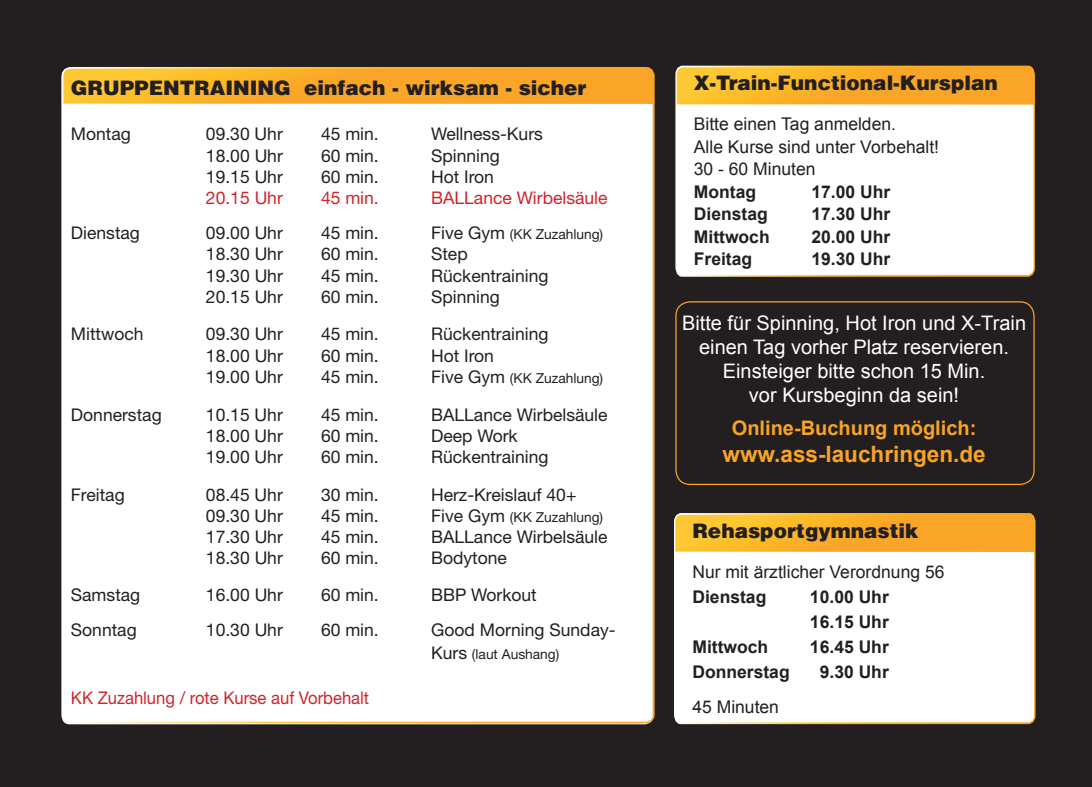
<style>
.page{position:relative;width:1092px;height:787px;background:#fff}
.page>*{position:absolute;margin:0;border:0;box-sizing:border-box;transform-origin:0 0}
.t1{font:700 22.5px "Arial";color:#f7a427}
.t2{font:20px/24px "Arial";color:#fff;text-align:center}
.t3{font:20px "Switzerland Black Plain";color:#231f20}
.t4{font:700 20px "Arial";color:#f7a427}
.t5{font:17.5px "Helvetica Neue LT Std";color:#231f20}
.t6{font:700 17.5px/25px "Arial";color:#231f20}
.t7{font:17.5px/22.5px "Arial";color:#231f20}
.t8{font:17.5px "Helvetica Neue LT Std";color:#d1232a}
.t9{font:17.5px "Helvetica Neue LT Std";color:#d1232a;scale:.95 1}
.t10{font:13.75px "Helvetica Neue LT Std";color:#231f20}
.s1{font-size:17.5px}
</style>
<div class="page">
<div style="left:1px;top:0;width:1090px;height:787px;background:#231f20"></div>
<div style="left:62px;top:70px;width:590px;height:654px;background:#fff;border-radius:8px"></div>
<svg style="left:62px;top:68px;width:591px;height:36px;background:#faae2b"></svg>
<svg style="left:675px;top:65px;width:360px;height:212px;background:#fceed4"></svg>
<svg style="left:674px;top:513px;width:361px;height:212px;background:#fcefd7"></svg>
<div style="left:675px;top:301px;width:359px;height:184px;border:1px solid #f7a427;border-radius:14px"></div>
<p class="t3" style="left:71px;top:74px;width:517px">GRUPPENTRAINING einfach - wirksam - sicher</p>
<p class="t5" style="left:71px;top:124px;width:61px">Montag</p>
<p class="t5" style="left:206px;top:124px;width:78px">09.30 Uhr</p>
<p class="t5" style="left:321px;top:124px;width:59px">45 min.</p>
<p class="t5" style="left:431px;top:124px;width:113px">Wellness-Kurs</p>
<p class="t5" style="left:206px;top:145px;width:78px">18.00 Uhr</p>
<p class="t5" style="left:321px;top:145px;width:59px">60 min.</p>
<p class="t5" style="left:431px;top:145px;width:70px">Spinning</p>
<p class="t5" style="left:206px;top:166px;width:78px">19.15 Uhr</p>
<p class="t5" style="left:321px;top:166px;width:59px">60 min.</p>
<p class="t5" style="left:431px;top:166px;width:64px">Hot Iron</p>
<p class="t8" style="left:206px;top:187px;width:78px">20.15 Uhr</p>
<p class="t8" style="left:321px;top:187px;width:59px">45 min.</p>
<p class="t8" style="left:431px;top:187px;width:178px">BALLance Wirbelsäule</p>
<p class="t5" style="left:71px;top:222px;width:71px">Dienstag</p>
<p class="t5" style="left:206px;top:222px;width:78px">09.00 Uhr</p>
<p class="t5" style="left:321px;top:222px;width:59px">45 min.</p>
<p class="t10" style="left:431px;top:226px;width:173px"><span class="s1">Five Gym</span> (KK Zuzahlung)</p>
<p class="t5" style="left:206px;top:244px;width:78px">18.30 Uhr</p>
<p class="t5" style="left:321px;top:244px;width:59px">60 min.</p>
<p class="t5" style="left:431px;top:244px;width:38px">Step</p>
<p class="t5" style="left:206px;top:265px;width:78px">19.30 Uhr</p>
<p class="t5" style="left:321px;top:265px;width:59px">45 min.</p>
<p class="t5" style="left:431px;top:265px;width:119px">Rückentraining</p>
<p class="t5" style="left:206px;top:286px;width:78px">20.15 Uhr</p>
<p class="t5" style="left:321px;top:286px;width:59px">60 min.</p>
<p class="t5" style="left:431px;top:286px;width:70px">Spinning</p>
<p class="t5" style="left:71px;top:324px;width:74px">Mittwoch</p>
<p class="t5" style="left:206px;top:324px;width:78px">09.30 Uhr</p>
<p class="t5" style="left:321px;top:324px;width:59px">45 min.</p>
<p class="t5" style="left:431px;top:324px;width:119px">Rückentraining</p>
<p class="t5" style="left:206px;top:345px;width:78px">18.00 Uhr</p>
<p class="t5" style="left:321px;top:345px;width:59px">60 min.</p>
<p class="t5" style="left:431px;top:345px;width:64px">Hot Iron</p>
<p class="t5" style="left:206px;top:366px;width:78px">19.00 Uhr</p>
<p class="t5" style="left:321px;top:366px;width:59px">45 min.</p>
<p class="t10" style="left:431px;top:370px;width:173px"><span class="s1">Five Gym</span> (KK Zuzahlung)</p>
<p class="t5" style="left:71px;top:404px;width:92px">Donnerstag</p>
<p class="t5" style="left:206px;top:404px;width:78px">10.15 Uhr</p>
<p class="t5" style="left:321px;top:404px;width:59px">45 min.</p>
<p class="t5" style="left:431px;top:404px;width:178px">BALLance Wirbelsäule</p>
<p class="t5" style="left:206px;top:425px;width:78px">18.00 Uhr</p>
<p class="t5" style="left:321px;top:425px;width:59px">60 min.</p>
<p class="t5" style="left:431px;top:425px;width:88px">Deep Work</p>
<p class="t5" style="left:206px;top:446px;width:78px">19.00 Uhr</p>
<p class="t5" style="left:321px;top:446px;width:59px">60 min.</p>
<p class="t5" style="left:431px;top:446px;width:119px">Rückentraining</p>
<p class="t5" style="left:71px;top:484px;width:55px">Freitag</p>
<p class="t5" style="left:206px;top:484px;width:78px">08.45 Uhr</p>
<p class="t5" style="left:321px;top:484px;width:59px">30 min.</p>
<p class="t5" style="left:431px;top:484px;width:147px">Herz-Kreislauf 40+</p>
<p class="t5" style="left:206px;top:505px;width:78px">09.30 Uhr</p>
<p class="t5" style="left:321px;top:505px;width:59px">45 min.</p>
<p class="t10" style="left:431px;top:508px;width:173px"><span class="s1">Five Gym</span> (KK Zuzahlung)</p>
<p class="t5" style="left:206px;top:526px;width:78px">17.30 Uhr</p>
<p class="t5" style="left:321px;top:526px;width:59px">45 min.</p>
<p class="t5" style="left:431px;top:526px;width:178px">BALLance Wirbelsäule</p>
<p class="t5" style="left:206px;top:547px;width:78px">18.30 Uhr</p>
<p class="t5" style="left:321px;top:547px;width:59px">60 min.</p>
<p class="t5" style="left:431px;top:547px;width:77px">Bodytone</p>
<p class="t5" style="left:71px;top:584px;width:71px">Samstag</p>
<p class="t5" style="left:206px;top:584px;width:78px">16.00 Uhr</p>
<p class="t5" style="left:321px;top:584px;width:59px">60 min.</p>
<p class="t5" style="left:431px;top:584px;width:107px">BBP Workout</p>
<p class="t5" style="left:71px;top:619px;width:67px">Sonntag</p>
<p class="t5" style="left:206px;top:619px;width:78px">10.30 Uhr</p>
<p class="t5" style="left:321px;top:619px;width:59px">60 min.</p>
<p class="t5" style="left:431px;top:619px;width:186px">Good Morning Sunday-</p>
<p class="t10" style="left:431px;top:646px;width:130px"><span class="s1">Kurs</span> (laut Aushang)</p>
<p class="t9" style="left:71px;top:687px;width:315px">KK Zuzahlung / rote Kurse auf Vorbehalt</p>
<p class="t3" style="left:693px;top:70px;width:305px">X-Train-Functional-Kursplan</p>
<p class="t7" style="left:693px;top:113px;width:247px">Bitte einen Tag anmelden.<br>Alle Kurse sind unter Vorbehalt!<br>30 - 60 Minuten</p>
<p class="t6" style="left:693px;top:179px;width:64px">Montag</p>
<p class="t6" style="left:811px;top:179px;width:80px">17.00 Uhr</p>
<p class="t6" style="left:693px;top:202px;width:75px">Dienstag</p>
<p class="t6" style="left:811px;top:202px;width:80px">17.30 Uhr</p>
<p class="t6" style="left:693px;top:224px;width:77px">Mittwoch</p>
<p class="t6" style="left:811px;top:224px;width:80px">20.00 Uhr</p>
<p class="t6" style="left:693px;top:247px;width:60px">Freitag</p>
<p class="t6" style="left:811px;top:247px;width:80px">19.30 Uhr</p>
<p class="t2" style="left:682px;top:311px;width:345px">Bitte für Spinning, Hot Iron und X-Train einen Tag vorher Platz reservieren.<br>Einsteiger bitte schon 15 Min.<br>vor Kursbeginn da sein!</p>
<p class="t4" style="left:731px;top:413px;width:246px">Online-Buchung möglich:</p>
<p class="t1" style="left:722px;top:438px;width:264px">www.ass-lauchringen.de</p>
<p class="t3" style="left:692px;top:517px;width:228px">Rehasportgymnastik</p>
<p class="t7" style="left:692px;top:560px;width:253px">Nur mit ärztlicher Verordnung 56</p>
<p class="t6" style="left:692px;top:584px;width:75px">Dienstag</p>
<p class="t6" style="left:810px;top:584px;width:80px">10.00 Uhr<br>16.15 Uhr</p>
<p class="t6" style="left:692px;top:634px;width:77px">Mittwoch</p>
<p class="t6" style="left:810px;top:634px;width:80px">16.45 Uhr</p>
<p class="t6" style="left:692px;top:659px;width:99px">Donnerstag</p>
<p class="t6" style="left:819px;top:659px;width:71px">9.30 Uhr</p>
<p class="t7" style="left:692px;top:695px;width:88px">45 Minuten</p>
</div>
